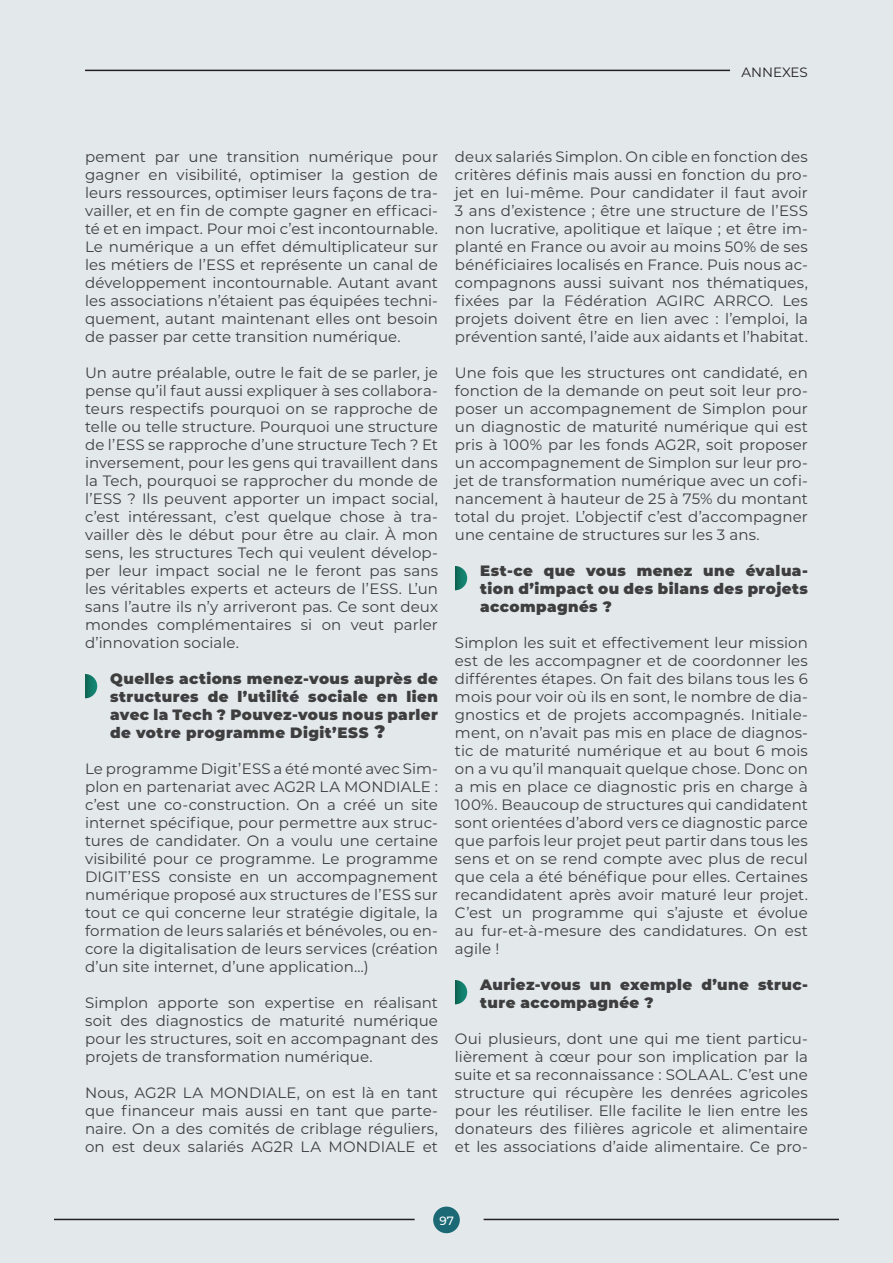
<style>
.page{position:relative;width:893px;height:1263px;background:#e3e8eb}
.page>*{position:absolute;margin:0;border:0;box-sizing:border-box;transform-origin:0 0}
.t1{font:15px/18px "Montserrat";letter-spacing:.005em;color:#3e3e3f;text-align:justify}
.t2{font:900 15px/18px "Montserrat";letter-spacing:.03em;color:#3e3e3f;text-align:justify}
.t3{font:13.5px "Montserrat";color:#231f20}
.t4{font:500 12px "Montserrat";color:#fff}
.s1{font-size:18px}
</style>
<div class="page">
<div style="left:433px;top:1206px;width:27px;height:27px;background:#1a6975;border-radius:50%"></div>
<hr style="left:54px;top:1219px;width:361px;height:1px;background:#231f20">
<hr style="left:484px;top:1219px;width:355px;height:1px;background:#231f20">
<hr style="left:85px;top:70px;width:723px;height:1px;background:#231f20">
<div style="left:730px;top:68px;width:89px;height:9px;background:#e3e8eb"></div>
<svg style="left:85px;top:674px;width:12px;height:24px"></svg>
<svg style="left:455px;top:566px;width:12px;height:24px"></svg>
<svg style="left:455px;top:980px;width:12px;height:24px"></svg>
<p class="t3" style="left:741px;top:63px;width:68px">ANNEXES</p>
<p class="t1" style="left:85px;top:147px;width:354px">pement par une transition numérique pour gagner en visibilité, optimiser la gestion de leurs ressources, optimiser leurs façons de tra&shy;vailler, et en fin de compte gagner en efficaci&shy;té et en impact. Pour moi c’est incontournable.<br>Le numérique a un effet démultiplicateur sur les métiers de l’ESS et représente un canal de développement incontournable. Autant avant les associations n’étaient pas équipées techni&shy;quement, autant maintenant elles ont besoin de passer par cette transition numérique.</p>
<p class="t1" style="left:85px;top:363px;width:354px">Un autre préalable, outre le fait de se parler, je pense qu’il faut aussi expliquer à ses collabora&shy;teurs respectifs pourquoi on se rapproche de telle ou telle structure. Pourquoi une structure de l’ESS se rapproche d’une structure Tech ? Et inversement, pour les gens qui travaillent dans la Tech, pourquoi se rapprocher du monde de l’ESS ? Ils peuvent apporter un impact social, c’est intéressant, c’est quelque chose à tra&shy;vailler dès le début pour être au clair. À mon sens, les structures Tech qui veulent dévelop&shy;per leur impact social ne le feront pas sans les véritables experts et acteurs de l’ESS. L’un sans l’autre ils n’y arriveront pas. Ce sont deux mondes complémentaires si on veut parler d’innovation sociale.</p>
<p class="t2" style="left:110px;top:669px;width:329px">Quelles actions menez-vous auprès de structures de l’utilité sociale en lien avec la Tech ? Pouvez-vous nous parler de votre programme Digit’ESS <span class="s1">?</span></p>
<p class="t1" style="left:85px;top:759px;width:354px">Le programme Digit’ESS a été monté avec Sim&shy;plon en partenariat avec AG2R LA MONDIALE : c’est une co-construction. On a créé un site internet spécifique, pour permettre aux struc&shy;tures de candidater. On a voulu une certaine visibilité pour ce programme. Le programme DIGIT’ESS consiste en un accompagnement numérique proposé aux structures de l’ESS sur tout ce qui concerne leur stratégie digitale, la formation de leurs salariés et bénévoles, ou en&shy;core la digitalisation de leurs services (création d’un site internet, d’une application…)</p>
<p class="t1" style="left:85px;top:993px;width:354px">Simplon apporte son expertise en réalisant soit des diagnostics de maturité numérique pour les structures, soit en accompagnant des projets de transformation numérique.</p>
<p class="t1" style="left:85px;top:1083px;width:354px">Nous, AG2R LA MONDIALE, on est là en tant que financeur mais aussi en tant que parte&shy;naire. On a des comités de criblage réguliers, on est deux salariés AG2R LA MONDIALE et</p>
<p class="t1" style="left:455px;top:147px;width:354px">deux salariés Simplon. On cible en fonction des critères définis mais aussi en fonction du pro&shy;jet en lui-même. Pour candidater il faut avoir 3 ans d’existence ; être une structure de l’ESS non lucrative, apolitique et laïque ; et être im&shy;planté en France ou avoir au moins 50% de ses bénéficiaires localisés en France. Puis nous ac&shy;compagnons aussi suivant nos thématiques, fixées par la Fédération AGIRC ARRCO. Les projets doivent être en lien avec : l’emploi, la prévention santé, l’aide aux aidants et l’habitat.</p>
<p class="t1" style="left:455px;top:363px;width:354px">Une fois que les structures ont candidaté, en fonction de la demande on peut soit leur pro&shy;poser un accompagnement de Simplon pour un diagnostic de maturité numérique qui est pris à 100% par les fonds AG2R, soit proposer un accompagnement de Simplon sur leur pro&shy;jet de transformation numérique avec un cofi&shy;nancement à hauteur de 25 à 75% du montant total du projet. L’objectif c’est d’accompagner une centaine de structures sur les 3 ans.</p>
<p class="t2" style="left:480px;top:561px;width:329px">Est-ce que vous menez une évalua&shy;tion d’impact ou des bilans des projets accompagnés ?</p>
<p class="t1" style="left:455px;top:633px;width:354px">Simplon les suit et effectivement leur mission est de les accompagner et de coordonner les différentes étapes. On fait des bilans tous les 6 mois pour voir où ils en sont, le nombre de dia&shy;gnostics et de projets accompagnés. Initiale&shy;ment, on n’avait pas mis en place de diagnos&shy;tic de maturité numérique et au bout 6 mois on a vu qu’il manquait quelque chose. Donc on a mis en place ce diagnostic pris en charge à 100%. Beaucoup de structures qui candidatent sont orientées d’abord vers ce diagnostic parce que parfois leur projet peut partir dans tous les sens et on se rend compte avec plus de recul que cela a été bénéfique pour elles. Certaines recandidatent après avoir maturé leur projet.<br>C’est un programme qui s’ajuste et évolue au fur-et-à-mesure des candidatures. On est agile !</p>
<p class="t2" style="left:480px;top:975px;width:329px">Auriez-vous un exemple d’une struc&shy;ture accompagnée ?</p>
<p class="t1" style="left:455px;top:1029px;width:354px">Oui plusieurs, dont une qui me tient particu&shy;lièrement à cœur pour son implication par la suite et sa reconnaissance : SOLAAL. C’est une structure qui récupère les denrées agricoles pour les réutiliser. Elle facilite le lien entre les donateurs des filières agricole et alimentaire et les associations d’aide alimentaire. Ce pro-</p>
<p class="t4" style="left:439px;top:1212px;width:16px">97</p>
</div>
